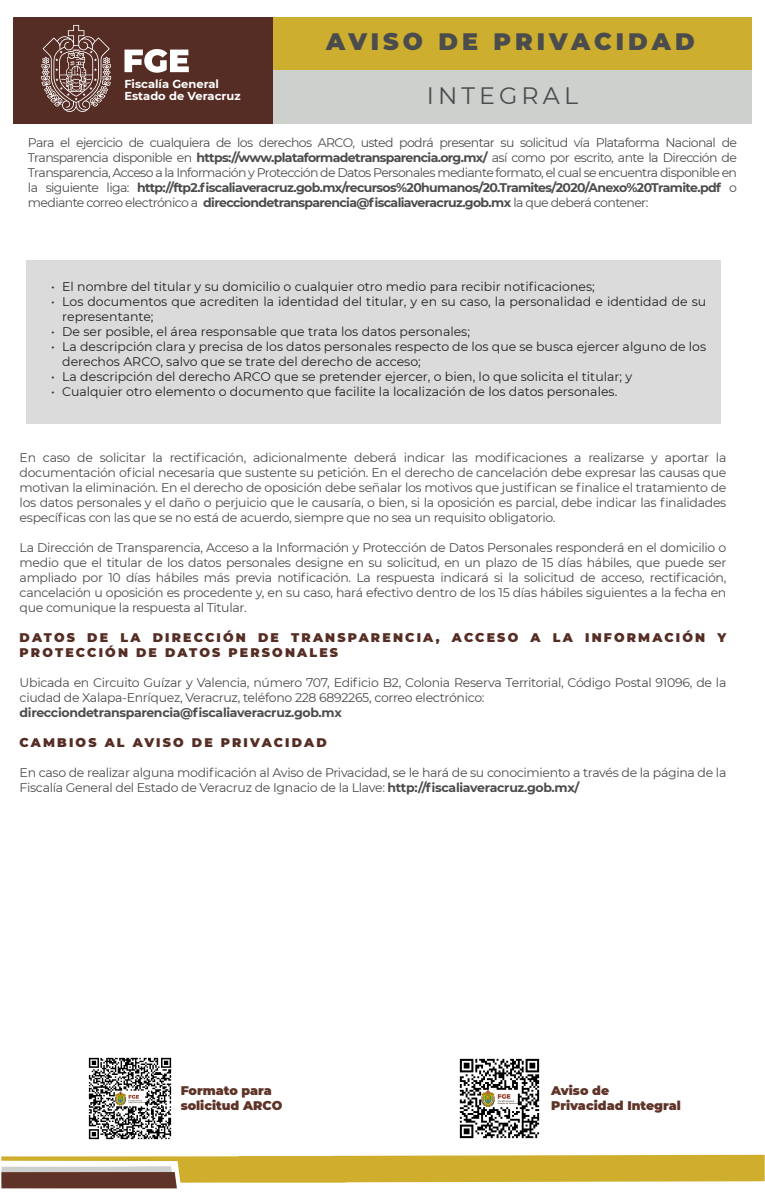
<style>
.page{position:relative;width:765px;height:1197px;background:#fff}
.page>*{position:absolute;margin:0;border:0;box-sizing:border-box;transform-origin:0 0}
.t1{font:900 23.75px "Montserrat";letter-spacing:.175em;color:#4b4c4d}
.t2{font:23.75px "Montserrat";letter-spacing:.175em;color:#4b4c4d}
.t3{font:12.5px/15px "Montserrat";letter-spacing:-.025em;color:#4b4c4d;text-align:justify}
.t4{font:12.5px/15px "Montserrat";color:#231f20}
.t5{font:900 12.5px/15px "Montserrat";letter-spacing:.175em;color:#562d24}
.t6{font:900 12.5px/15px "Montserrat";color:#5f3327}
.t7{font:700 12.5px "Montserrat";letter-spacing:-.025em;color:#4b4c4d}
.t8{font:700 11.5px/12.2px "Montserrat";color:#fff}
.s1{font-weight:700}
</style>
<div class="page">
<img style="left:459px;top:1058px;width:81px;height:81px">
<img style="left:88px;top:1057px;width:84px;height:83px">
<div style="left:14px;top:17px;width:259px;height:106px;background:#562d24"></div>
<div style="left:273px;top:17px;width:478px;height:54px;background:#ceae2e"></div>
<div style="left:273px;top:70px;width:478px;height:54px;background:#ced0ce"></div>
<svg style="left:125px;top:49px;width:64px;height:24px"></svg>
<svg style="left:41px;top:25px;width:70px;height:87px"></svg>
<svg style="left:1px;top:1155px;width:764px;height:33px"></svg>
<div style="left:26px;top:260px;width:694px;height:164px;background:#dadbda"></div>
<p class="t8" style="left:124px;top:77px;width:118px">Fiscalía General<br>Estado de Veracruz</p>
<h1 class="t1" style="left:326px;top:24px;width:370px">AVISO DE PRIVACIDAD</h1>
<h1 class="t2" style="left:427px;top:79px;width:153px">INTEGRAL</h1>
<p class="t3" style="left:28px;top:135px;width:711px">Para el ejercicio de cualquiera de los derechos ARCO, usted podrá presentar su solicitud vía Plataforma Nacional de Transparencia disponible en <span class="s1">https://www.plataformadetransparencia.org.mx/</span> así como por escrito, ante la Dirección de Transparencia, Acceso a la Información y Protección de Datos Personales mediante formato, el cual se encuentra disponible en la siguiente liga: <span class="s1">http://ftp2.fiscaliaveracruz.gob.mx/recursos%20humanos/20.Tramites/2020/Anexo%20Tramite.pdf</span> o mediante correo electrónico a <span class="s1">direcciondetransparencia@fiscaliaveracruz.gob.mx</span> la que deberá contener:</p>
<p class="t4" style="left:51px;top:279px;width:545px">• El nombre del titular y su domicilio o cualquier otro medio para recibir notificaciones;</p>
<p class="t4" style="left:62px;top:294px;width:645px;text-indent:-11px">• Los documentos que acrediten la identidad del titular, y en su caso, la personalidad e identidad de su representante;</p>
<p class="t4" style="left:51px;top:324px;width:421px">• De ser posible, el área responsable que trata los datos personales;</p>
<p class="t4" style="left:62px;top:339px;width:645px;text-indent:-11px">• La descripción clara y precisa de los datos personales respecto de los que se busca ejercer alguno de los derechos ARCO, salvo que se trate del derecho de acceso;</p>
<p class="t4" style="left:51px;top:369px;width:583px">• La descripción del derecho ARCO que se pretender ejercer, o bien, lo que solicita el titular; y</p>
<p class="t4" style="left:51px;top:384px;width:568px">• Cualquier otro elemento o documento que facilite la localización de los datos personales.</p>
<p class="t3" style="left:20px;top:449px;width:708px">En caso de solicitar la rectificación, adicionalmente deberá indicar las modificaciones a realizarse y aportar la documentación oficial necesaria que sustente su petición. En el derecho de cancelación debe expresar las causas que motivan la eliminación. En el derecho de oposición debe señalar los motivos que justifican se finalice el tratamiento de los datos personales y el daño o perjuicio que le causaría, o bien, si la oposición es parcial, debe indicar las finalidades específicas con las que se no está de acuerdo, siempre que no sea un requisito obligatorio.</p>
<p class="t3" style="left:20px;top:539px;width:708px">La Dirección de Transparencia, Acceso a la Información y Protección de Datos Personales responderá en el domicilio o medio que el titular de los datos personales designe en su solicitud, en un plazo de 15 días hábiles, que puede ser ampliado por 10 días hábiles más previa notificación. La respuesta indicará si la solicitud de acceso, rectificación, cancelación u oposición es procedente y, en su caso, hará efectivo dentro de los 15 días hábiles siguientes a la fecha en que comunique la respuesta al Titular.</p>
<p class="t5" style="left:20px;top:629px;width:708px">DATOS DE LA DIRECCIÓN DE TRANSPARENCIA, ACCESO A LA INFORMACIÓN Y<br>PROTECCIÓN DE DATOS PERSONALES</p>
<p class="t3" style="left:20px;top:674px;width:708px">Ubicada en Circuito Guízar y Valencia, número 707, Edificio B2, Colonia Reserva Territorial, Código Postal 91096, de la ciudad de Xalapa-Enríquez, Veracruz, teléfono 228 6892265, correo electrónico:</p>
<p class="t7" style="left:20px;top:703px;width:324px">direcciondetransparencia@fiscaliaveracruz.gob.mx</p>
<p class="t5" style="left:20px;top:734px;width:309px">CAMBIOS AL AVISO DE PRIVACIDAD</p>
<p class="t3" style="left:20px;top:764px;width:708px">En caso de realizar alguna modificación al Aviso de Privacidad, se le hará de su conocimiento a través de la página de la<br>Fiscalía General del Estado de Veracruz de Ignacio de la Llave: <span class="s1">http://fiscaliaveracruz.gob.mx/</span></p>
<p class="t6" style="left:181px;top:1082px;width:103px">Formato para solicitud ARCO</p>
<p class="t6" style="left:551px;top:1082px;width:131px">Aviso de<br>Privacidad Integral</p>
</div>
